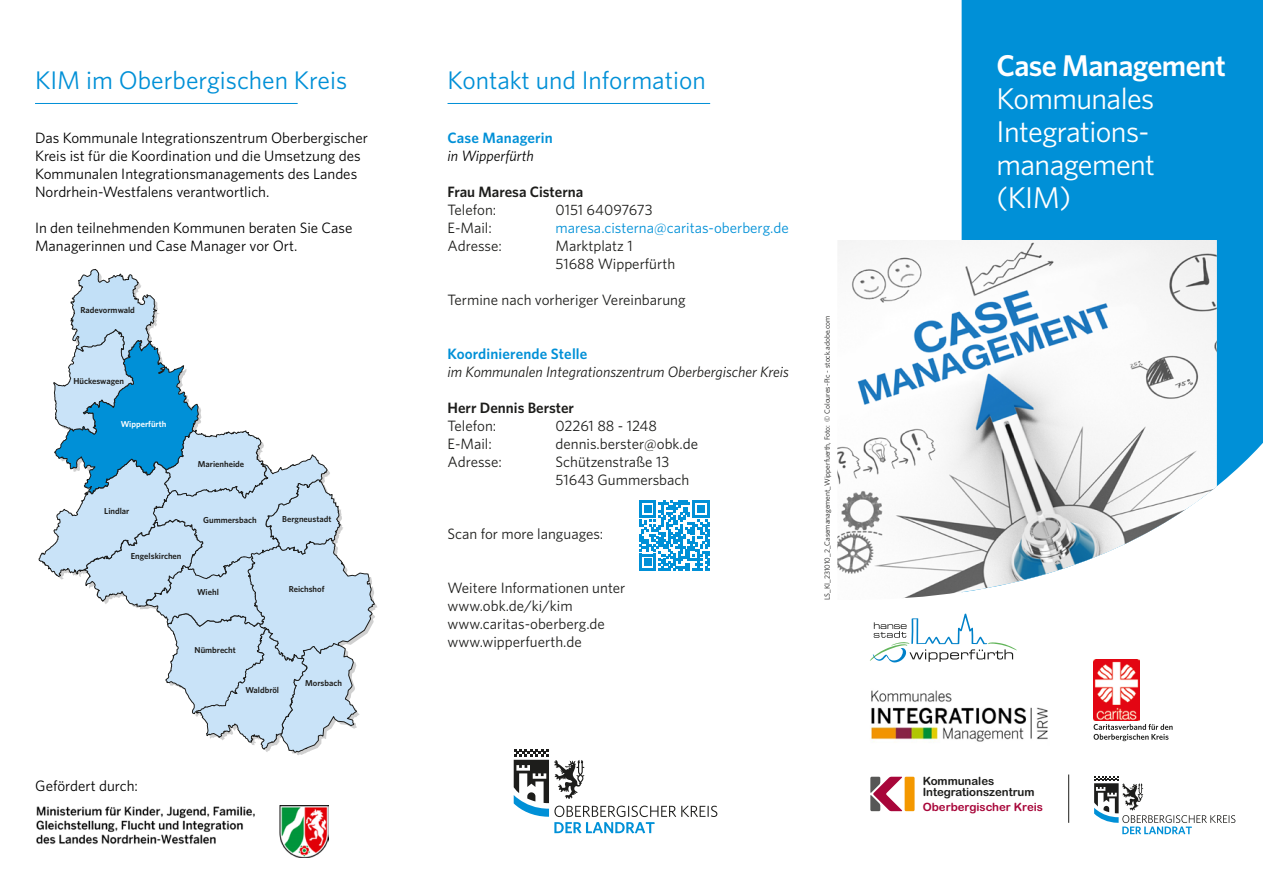
<style>
.page{position:relative;width:1263px;height:893px;background:#fff}
.page>*{position:absolute;margin:0;border:0;box-sizing:border-box;transform-origin:0 0}
.t1{font:30px/33px "Whitney";letter-spacing:-.02em;color:#fff}
.t2{font:600 30px "Whitney";letter-spacing:-.02em;color:#fff}
.t3{font:25.5px "Whitney";color:#0090d7}
.t4{font:15px/18px "Whitney";color:#1d1d1b}
.t5{font:15px/18px "Whitney";color:#010101}
.t6{font:italic 15px "Whitney";color:#1d1d1b}
.t7{font:600 15px "Whitney";color:#1d1d1b}
.t8{font:15px "Whitney";color:#0090d7}
.t9{font:600 15px "Whitney";letter-spacing:.01em;color:#0090d7}
.t10{font:italic 15px "Whitney";color:#010101}
.t11{font:11.4px/11.1px "Arial Rounded MT Bold";color:#1d1d1b}
.t12{font:11.4px "Arial Rounded MT Bold";color:#a8063a}
.t13{font:600 8.55px "Whitney";color:#1d1d1b}
.t14{font:600 8.55px "Whitney";color:#fff}
.t15{font:7.5px "Whitney";color:#1d1d1b}
</style>
<div class="page">
<div style="left:962px;top:0;width:301px;height:486px;background:#0090d7"></div>
<img style="left:837px;top:240px;width:380px;height:358px">
<svg style="left:514px;top:749px;width:203px;height:84px"></svg>
<hr style="left:447px;top:103px;width:263px;height:1px;background:#0090d7">
<hr style="left:35px;top:103px;width:263px;height:1px;background:#0090d7">
<svg style="left:639px;top:500px;width:71px;height:71px"></svg>
<div style="left:905px;top:777px;width:9px;height:34px;background:#f49800"></div>
<svg style="left:870px;top:777px;width:32px;height:34px"></svg>
<hr style="left:1068px;top:774px;width:1px;height:49px;background:#1d1d1b">
<svg style="left:1094px;top:776px;width:141px;height:58px"></svg>
<img style="left:870px;top:690px;width:178px;height:52px">
<img style="left:36px;top:806px;width:293px;height:52px">
<svg style="left:39px;top:269px;width:338px;height:486px"></svg>
<svg style="left:870px;top:613px;width:147px;height:50px"></svg>
<img style="left:1093px;top:659px;width:47px;height:61px">
<svg style="left:1093px;top:724px;width:79px;height:17px"></svg>
<h2 class="t3" style="left:35px;top:63px;width:314px">KIM im Oberbergischen Kreis</h2>
<h2 class="t3" style="left:447px;top:63px;width:260px">Kontakt und Information</h2>
<p class="t5" style="left:35px;top:128px;width:334px">Das Kommunale Integrationszentrum Oberbergischer Kreis ist für die Koordination und die Umsetzung des Kommunalen Integrationsmanagements des Landes Nordrhein-Westfalens verantwortlich.</p>
<p class="t5" style="left:35px;top:218px;width:319px">In den teilnehmenden Kommunen beraten Sie Case<br>Managerinnen und Case Manager vor Ort.</p>
<p class="t9" style="left:447px;top:128px;width:107px">Case Managerin</p>
<p class="t10" style="left:447px;top:146px;width:88px">in Wipperfürth</p>
<p class="t7" style="left:447px;top:182px;width:137px">Frau Maresa Cisterna</p>
<p class="t4" style="left:447px;top:200px;width:50px">Telefon:</p>
<p class="t4" style="left:555px;top:200px;width:99px">0151 64097673</p>
<p class="t4" style="left:447px;top:218px;width:46px">E-Mail:</p>
<p class="t8" style="left:555px;top:218px;width:235px">maresa.cisterna@caritas-oberberg.de</p>
<p class="t4" style="left:447px;top:236px;width:56px">Adresse:</p>
<p class="t4" style="left:555px;top:236px;width:121px">Marktplatz 1<br>51688 Wipperfürth</p>
<p class="t4" style="left:447px;top:290px;width:240px">Termine nach vorheriger Vereinbarung</p>
<p class="t13" style="left:81px;top:304px;width:56px">Radevormwald</p>
<p class="t13" style="left:73px;top:375px;width:52px">Hückeswagen</p>
<p class="t14" style="left:121px;top:419px;width:47px">Wipperfürth</p>
<p class="t13" style="left:198px;top:458px;width:48px">Marienheide</p>
<p class="t13" style="left:104px;top:506px;width:27px">Lindlar</p>
<p class="t13" style="left:131px;top:551px;width:52px">Engelskirchen</p>
<p class="t13" style="left:203px;top:514px;width:55px">Gummersbach</p>
<p class="t13" style="left:197px;top:586px;width:23px">Wiehl</p>
<p class="t13" style="left:282px;top:513px;width:51px">Bergneustadt</p>
<p class="t13" style="left:289px;top:583px;width:37px">Reichshof</p>
<p class="t13" style="left:195px;top:645px;width:43px">Nümbrecht</p>
<p class="t13" style="left:245px;top:684px;width:35px">Waldbröl</p>
<p class="t13" style="left:305px;top:677px;width:38px">Morsbach</p>
<p class="t5" style="left:35px;top:776px;width:104px">Gefördert durch:</p>
<p class="t9" style="left:447px;top:344px;width:141px">Koordinierende Stelle</p>
<p class="t6" style="left:447px;top:362px;width:343px">im Kommunalen Integrationszentrum Oberbergischer Kreis</p>
<p class="t7" style="left:447px;top:398px;width:128px">Herr Dennis Berster</p>
<p class="t4" style="left:447px;top:416px;width:50px">Telefon:</p>
<p class="t4" style="left:555px;top:416px;width:103px">02261 88 - 1248</p>
<p class="t4" style="left:447px;top:434px;width:46px">E-Mail:</p>
<p class="t4" style="left:555px;top:434px;width:144px">dennis.berster@obk.de</p>
<p class="t4" style="left:447px;top:452px;width:56px">Adresse:</p>
<p class="t4" style="left:555px;top:452px;width:135px">Schützenstraße 13<br>51643 Gummersbach</p>
<p class="t4" style="left:447px;top:524px;width:157px">Scan for more languages:</p>
<p class="t4" style="left:447px;top:578px;width:179px">Weitere Informationen unter www.obk.de/ki/kim www.caritas-oberberg.de www.wipperfuerth.de</p>
<p class="t15" style="left:822px;top:600px;width:286px;rotate:-90deg">LS_KI_231010_2_Casemanagement_Wipperfuerth, Foto: © Coloures-Pic - stock.adobe.com</p>
<h1 class="t2" style="left:996px;top:46px;width:231px">Case Management</h1>
<h1 class="t1" style="left:996px;top:81px;width:160px">Kommunales<br>Integrations&shy;management (KIM)</h1>
<p class="t11" style="left:923px;top:775px;width:113px">Kommunales<br>Integrationszentrum</p>
<p class="t12" style="left:923px;top:800px;width:122px">Oberbergischer Kreis</p>
</div>
